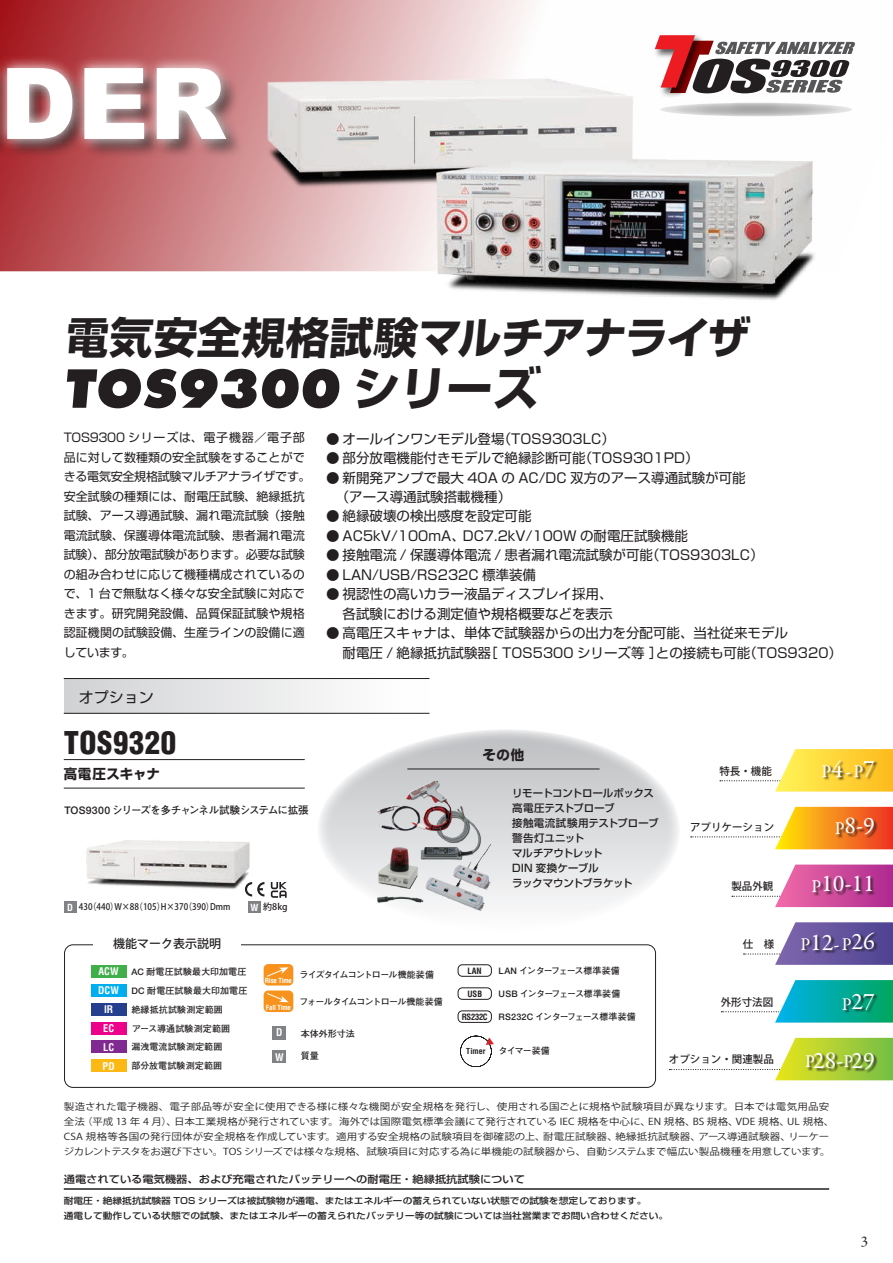
<style>
.page{position:relative;width:893px;height:1263px;background:#fff}
.page>*{position:absolute;margin:0;border:0;box-sizing:border-box;transform-origin:0 0}
.t1{font:900 99px "Arial";color:#fff}
.t2{font:800 57.6px "Futura T";color:#231f20}
.t3{font:700 43.2px "Shin Go";color:#231f20}
.t4{font:900 condensed 30.6px "Helvetica";letter-spacing:.02em;color:#231f20}
.t5{font:24px "Garamond Premr Pro";color:#fff}
.t6{font:18px "Garamond Premr Pro";color:#fff}
.t7{font:15px "Shin Go";color:#231f20}
.t8{font:15px "Garamond Premr Pro";color:#231f20}
.t9{font:13.5px/19.5px "Shin Go";color:#231f20}
.t10{font:700 13.5px "Shin Go";letter-spacing:.02em;color:#231f20}
.t11{font:700 13.5px "Shin Go";letter-spacing:.04em;color:#231f20}
.t12{font:12px/19.5px "Shin Go";letter-spacing:.005em;color:#231f20}
.t13{font:500 12px "Koz Go Pro";color:#231f20}
.t14{font:500 10.5px/15px "Shin Go";letter-spacing:-.02em;color:#231f20}
.t15{font:500 10.5px "Koz Go Pro";color:#231f20}
.t16{font:700 10.5px "Futo Go B101";letter-spacing:-.04em;color:#231f20}
.t17{font:700 condensed 10.35px "Helvetica";color:#fff}
.t18{font:500 10.2px "Shin Go";color:#231f20;scale:1.11 1}
.t19{font:9.45px/15px "Koz Go Pro";letter-spacing:.005em;color:#231f20;scale:1.11 1}
.t20{font:700 9px "Futo Go B101";letter-spacing:.005em;color:#231f20}
.t21{font:700 9px "Futo Go B101";letter-spacing:-.08em;color:#231f20}
.t22{font:500 9px "Koz Go Pro";color:#231f20;scale:.9 1}
.t23{font:700 9px "Futo Go B101";letter-spacing:-.065em;color:#231f20}
.t24{font:500 9px "Koz Go Pro";color:#231f20}
.t25{font:500 8.7px/14.9px "Shin Go";color:#231f20;scale:1.11 1}
.t26{font:700 condensed 8.55px "Helvetica";color:#231f20}
.t27{font:700 condensed 8.1px "Helvetica";color:#231f20}
.t28{font:700 condensed 6.9px "Helvetica";letter-spacing:-.025em;color:#fff}
.s1{font-family:"Shin Go";font-weight:700;font-size:46.8px}
.s2{font-family:"Helvetica";font-weight:700;font-stretch:condensed;font-size:9.6px;color:#fff}
.s3{font-family:"Helvetica";font-stretch:condensed;font-size:10.35px;color:#fff}
.s4{font-family:"Helvetica";font-stretch:condensed;font-size:8.55px}
.s5{font-size:24px}
.s6{font-size:21px}
.s7{font-size:18px}
</style>
<div class="page">
<svg style="left:318px;top:729px;width:362px;height:203px"></svg>
<img style="left:353px;top:771px;width:157px;height:147px">
<img style="left:86px;top:840px;width:164px;height:50px">
<hr style="left:64px;top:1188px;width:765px;height:2px;background:#231f20">
<div style="left:248px;top:901px;width:13px;height:12px;background:#808285"></div>
<div style="left:64px;top:901px;width:13px;height:12px;background:#808285"></div>
<hr style="left:64px;top:759px;width:241px;height:1px;background:#231f20">
<hr style="left:64px;top:788px;width:241px;height:1px;background:#231f20">
<hr style="left:407px;top:769px;width:193px;height:1px;background:#231f20">
<div style="left:264px;top:964px;width:29px;height:21px;background:#f7931d;border-radius:5px"></div>
<svg style="left:267px;top:967px;width:22px;height:10px"></svg>
<div style="left:264px;top:990px;width:29px;height:22px;background:#f7931d;border-radius:5px"></div>
<svg style="left:267px;top:993px;width:22px;height:9px"></svg>
<div style="left:273px;top:1026px;width:13px;height:13px;background:#808285"></div>
<div style="left:273px;top:1050px;width:13px;height:12px;background:#808285"></div>
<div style="left:91px;top:965px;width:36px;height:13px;background:#40ae49"></div>
<div style="left:91px;top:1003px;width:36px;height:12px;background:#253f8e"></div>
<div style="left:91px;top:984px;width:36px;height:12px;background:#00aeef"></div>
<div style="left:91px;top:1022px;width:36px;height:12px;background:#ed028c"></div>
<div style="left:91px;top:1041px;width:36px;height:12px;background:#802990"></div>
<div style="left:91px;top:1059px;width:36px;height:13px;background:#fcb814"></div>
<div style="left:458px;top:987px;width:34px;height:13px;border:1px solid #231f20;border-radius:4px"></div>
<div style="left:458px;top:1010px;width:34px;height:13px;border:1px solid #231f20;border-radius:4px"></div>
<div style="left:458px;top:964px;width:34px;height:13px;border:1px solid #231f20;border-radius:4px"></div>
<div style="left:64px;top:944px;width:592px;height:144px;border:1px solid #231f20;border-radius:9px"></div>
<div style="left:94px;top:933px;width:147px;height:20px;background:#fff"></div>
<svg style="left:460px;top:1036px;width:34px;height:31px"></svg>
<svg style="left:720px;top:749px;width:173px;height:43px"></svg>
<div style="left:822px;top:760px;width:56px;height:21px;background:#231f20;opacity:.8"></div>
<svg style="left:691px;top:807px;width:202px;height:42px"></svg>
<div style="left:836px;top:818px;width:41px;height:21px;background:#231f20;opacity:.8"></div>
<svg style="left:732px;top:864px;width:161px;height:43px"></svg>
<div style="left:813px;top:876px;width:63px;height:20px;background:#231f20;opacity:.8"></div>
<svg style="left:743px;top:922px;width:150px;height:43px"></svg>
<div style="left:801px;top:932px;width:77px;height:23px;background:#231f20;opacity:.8"></div>
<svg style="left:721px;top:980px;width:172px;height:42px"></svg>
<div style="left:843px;top:994px;width:35px;height:20px;background:#231f20;opacity:.8"></div>
<svg style="left:669px;top:1038px;width:224px;height:42px"></svg>
<div style="left:806px;top:1053px;width:71px;height:20px;background:#231f20;opacity:.8"></div>
<svg style="left:0;top:0;width:240px;height:271px;background:#bd5a5e"></svg>
<img style="left:240px;top:0;width:615px;height:300px">
<div style="left:0;top:65px;width:245px;height:94px;background:#231f20;opacity:.75"></div>
<svg style="left:0;top:54px;width:237px;height:98px;background:#c39799"></svg>
<svg style="left:245px;top:882px;width:19px;height:14px"></svg>
<svg style="left:271px;top:882px;width:16px;height:16px"></svg>
<div style="left:64px;top:678px;width:364px;height:35px;background:linear-gradient(to right,#d1d2d4,#fff)"></div>
<hr style="left:64px;top:678px;width:365px;height:1px;background:#231f20">
<hr style="left:64px;top:713px;width:365px;height:1px;background:#231f20">
<h1 class="t1" style="left:0;top:32px;width:228px">DER</h1>
<h3 class="t3" style="left:64px;top:308px;width:690px">電気安全規格試験マルチアナライザ</h3>
<h2 class="t2" style="left:64px;top:354px;width:481px">TOS9300 <span class="s1">シリーズ</span></h2>
<p class="t12" style="left:64px;top:427px;width:248px">TOS9300 シリーズは、電子機器／電子部品に対して数種類の安全試験をすることができる電気安全規格試験マルチアナライザです。安全試験の種類には、耐電圧試験、絶縁抵抗試験、アース導通試験、漏れ電流試験（接触電流試験、保護導体電流試験、患者漏れ電流試験）、部分放電試験があります。必要な試験の組み合わせに応じて機種構成されているので、1 台で無駄なく様々な安全試験に対応できます。研究開発設備、品質保証試験や規格認証機関の試験設備、生産ラインの設備に適しています。</p>
<p class="t9" style="left:326px;top:428px;width:290px">● オールインワンモデル登場（TOS9303LC）</p>
<p class="t9" style="left:326px;top:447px;width:374px">● 部分放電機能付きモデルで絶縁診断可能（TOS9301PD）</p>
<p class="t9" style="left:336px;top:467px;width:411px;text-indent:-10px">● 新開発アンプで最大 40A の AC/DC 双方のアース導通試験が可能（アース導通試験搭載機種）</p>
<p class="t9" style="left:326px;top:506px;width:207px">● 絶縁破壊の検出感度を設定可能</p>
<p class="t9" style="left:326px;top:525px;width:364px">● AC5kV/100mA、DC7.2kV/100W の耐電圧試験機能</p>
<p class="t9" style="left:326px;top:545px;width:439px">● 接触電流 / 保護導体電流 / 患者漏れ電流試験が可能（TOS9303LC）</p>
<p class="t9" style="left:326px;top:564px;width:212px">● LAN/USB/RS232C 標準装備</p>
<p class="t9" style="left:326px;top:584px;width:288px;text-align:right">● 視認性の高いカラー液晶ディスプレイ採用、各試験における測定値や規格概要などを表示</p>
<p class="t9" style="left:342px;top:623px;width:501px;text-indent:-16px">● 高電圧スキャナは、単体で試験器からの出力を分配可能、当社従来モデル<br>耐電圧 / 絶縁抵抗試験器［ TOS5300 シリーズ等］との接続も可能（TOS9320）</p>
<p class="t7" style="left:64px;top:687px;width:91px">　オプション</p>
<h3 class="t4" style="left:64px;top:723px;width:114px">TOS9320</h3>
<p class="t10" style="left:64px;top:765px;width:98px">高電圧スキャナ</p>
<p class="t16" style="left:64px;top:804px;width:246px">TOS9300 シリーズを多チャンネル試験システムに拡張</p>
<p class="t22" style="left:67px;top:901px;width:183px"><span class="s2">D</span> 430（440）W×88（105）H×370（390）Dmm</p>
<p class="t24" style="left:250px;top:901px;width:38px"><span class="s2">W</span> 約8kg</p>
<p class="t13" style="left:113px;top:936px;width:109px">機能マーク表示説明</p>
<p class="t20" style="left:99px;top:966px;width:150px"><span class="s3">ACW</span> AC 耐電圧試験最大印加電圧</p>
<p class="t17" style="left:104px;top:1003px;width:11px">IR</p>
<p class="t20" style="left:131px;top:1004px;width:93px">絶縁抵抗試験測定範囲</p>
<p class="t20" style="left:98px;top:985px;width:151px"><span class="s3">DCW</span> DC 耐電圧試験最大印加電圧</p>
<p class="t17" style="left:103px;top:1022px;width:12px">EC</p>
<p class="t20" style="left:132px;top:1023px;width:99px">アース導通試験測定範囲</p>
<p class="t17" style="left:103px;top:1040px;width:12px">LC</p>
<p class="t20" style="left:131px;top:1042px;width:92px">漏洩電流試験測定範囲</p>
<p class="t17" style="left:103px;top:1059px;width:14px">PD</p>
<p class="t20" style="left:131px;top:1061px;width:92px">部分放電試験測定範囲</p>
<p class="t28" style="left:265px;top:976px;width:29px">Rise Time</p>
<p class="t28" style="left:266px;top:1003px;width:27px">Fall Time</p>
<p class="t21" style="left:299px;top:970px;width:136px">ライズタイムコントロール機能装備</p>
<p class="t21" style="left:299px;top:996px;width:145px">フォールタイムコントロール機能装備</p>
<p class="t17" style="left:276px;top:1026px;width:8px">D</p>
<p class="t20" style="left:301px;top:1028px;width:55px">本体外形寸法</p>
<p class="t17" style="left:275px;top:1050px;width:10px">W</p>
<p class="t20" style="left:301px;top:1050px;width:19px">質量</p>
<p class="t11" style="left:483px;top:746px;width:43px">その他</p>
<p class="t14" style="left:512px;top:785px;width:148px">リモートコントロールボックス高電圧テストプローブ<br>接触電流試験用テストプローブ警告灯ユニット<br>マルチアウトレット<br>DIN 変換ケーブル<br>ラックマウントブラケット</p>
<p class="t15" style="left:719px;top:764px;width:54px">特長・機能</p>
<p class="t15" style="left:690px;top:820px;width:85px">アプリケーション</p>
<p class="t15" style="left:731px;top:880px;width:43px">製品外観</p>
<p class="t26" style="left:468px;top:965px;width:16px">LAN</p>
<p class="t23" style="left:499px;top:965px;width:123px">LAN インターフェース標準装備</p>
<p class="t26" style="left:467px;top:988px;width:16px">USB</p>
<p class="t23" style="left:499px;top:988px;width:123px">USB インターフェース標準装備</p>
<p class="t20" style="left:462px;top:1011px;width:176px"><span class="s4">RS232C</span> RS232C インターフェース標準装備</p>
<p class="t27" style="left:466px;top:1046px;width:21px">Timer</p>
<p class="t20" style="left:499px;top:1045px;width:53px">タイマー装備</p>
<p class="t15" style="left:743px;top:937px;width:33px">仕　様</p>
<p class="t15" style="left:721px;top:995px;width:54px">外形寸法図</p>
<p class="t15" style="left:669px;top:1053px;width:106px">オプション・関連製品</p>
<h3 class="t6" style="left:821px;top:760px;width:55px">P<span class="s5">4</span><span class="s6">-</span>P<span class="s5">7</span></h3>
<h3 class="t5" style="left:835px;top:811px;width:42px"><span class="s7">P</span>8-9</h3>
<h3 class="t5" style="left:811px;top:869px;width:65px"><span class="s7">P</span>10-11</h3>
<h3 class="t5" style="left:800px;top:927px;width:76px"><span class="s7">P</span>12<span class="s6">-</span><span class="s7">P</span>26</h3>
<h3 class="t5" style="left:842px;top:987px;width:35px"><span class="s7">P</span>27</h3>
<h3 class="t5" style="left:805px;top:1046px;width:71px"><span class="s7">P</span>28-<span class="s7">P</span>29</h3>
<p class="t19" style="left:64px;top:1099px;width:696px">製造された電子機器、電子部品等が安全に使用できる様に様々な機関が安全規格を発行し、使用される国ごとに規格や試験項目が異なります。日本では電気用品安全法（平成 13 年 4 月）、日本工業規格が発行されています。海外では国際電気標準会議にて発行されている IEC 規格を中心に、EN 規格、BS 規格、VDE 規格、UL 規格、CSA 規格等各国の発行団体が安全規格を作成しています。適用する安全規格の試験項目を御確認の上、耐電圧試験器、絶縁抵抗試験器、アース導通試験器、リーケージカレントテスタをお選び下さい。TOS シリーズでは様々な規格、試験項目に対応する為に単機能の試験器から、自動システムまで幅広い製品機種を用意しています。</p>
<p class="t18" style="left:64px;top:1172px;width:417px">通電されている電気機器、および充電されたバッテリーへの耐電圧・絶縁抵抗試験について</p>
<p class="t25" style="left:64px;top:1193px;width:546px">耐電圧・絶縁抵抗試験器 TOS シリーズは被試験物が通電、またはエネルギーの蓄えられていない状態での試験を想定しております。<br>通電して動作している状態での試験、またはエネルギーの蓄えられたバッテリー等の試験については当社営業までお問い合わせください。</p>
<p class="t8" style="left:861px;top:1232px;width:9px">3</p>
</div>
